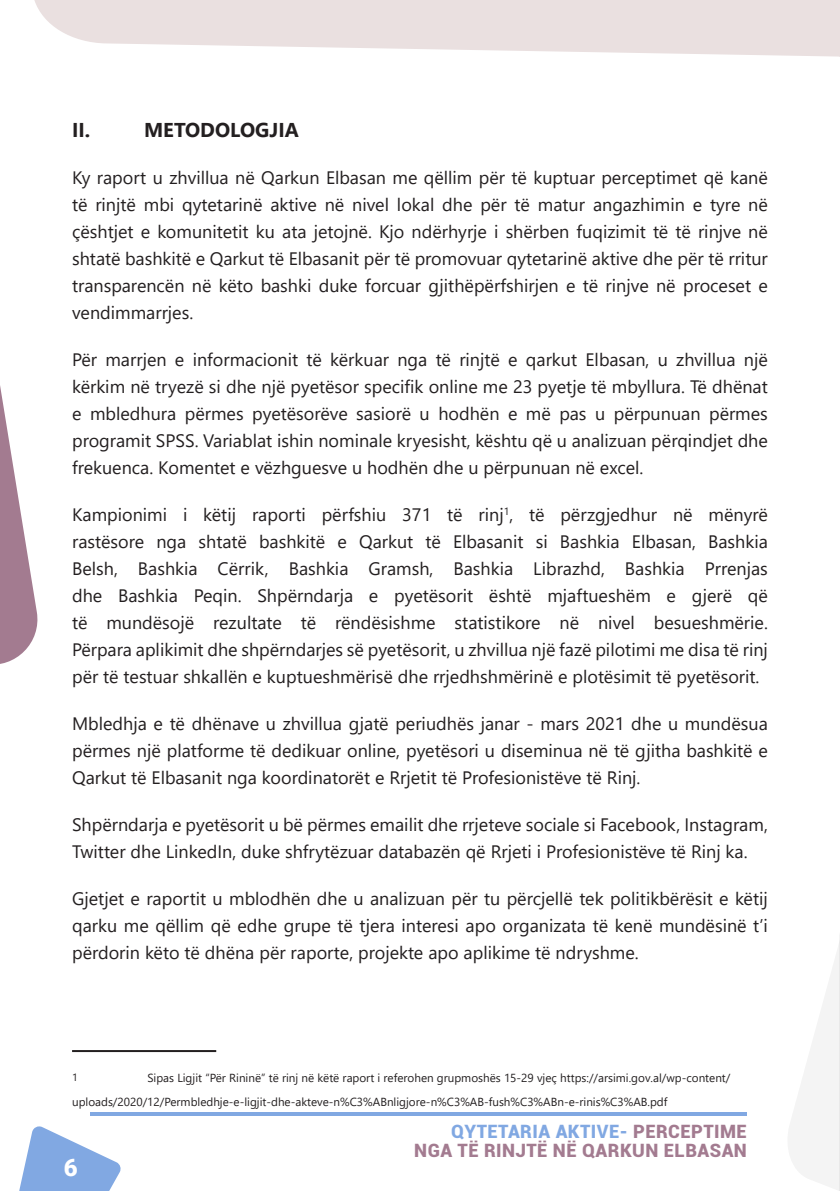
<style>
.page{position:relative;width:840px;height:1191px;background:#fff}
.page>*{position:absolute;margin:0;border:0;box-sizing:border-box;transform-origin:0 0}
.t1{font:900 24px "Roboto";color:#fff}
.t2{font:700 20px "Segoe UI";color:#231f20}
.t3{font:900 18.4px/18.4px "Roboto";letter-spacing:.025em;color:#a37b90;text-align:right}
.t4{font:18px/27px "Segoe UI";color:#231f20;text-align:justify}
.t5{font:11.6px/24px "Segoe UI";color:#231f20}
.t6{font:10.4px "Segoe UI";color:#231f20}
.s1{color:#81a8e2}
</style>
<div class="page">
<svg style="left:0;top:385px;width:38px;height:279px"></svg>
<svg style="left:19px;top:1126px;width:102px;height:65px"></svg>
<svg style="left:34px;top:0;width:805px;height:57px;fill:#eae0e0"></svg>
<hr style="left:90px;top:1112px;width:656px;height:4px;background:#81a8e2">
<svg style="left:839px;top:0;width:1px;height:57px"></svg>
<svg style="left:788px;top:935px;width:52px;height:256px"></svg>
<hr style="left:72px;top:1050px;width:144px;height:2px;background:#231f20">
<p class="t2" style="left:72px;top:111px;width:20px">II.</p>
<p class="t2" style="left:144px;top:111px;width:156px">METODOLOGJIA</p>
<p class="t4" style="left:72px;top:162px;width:697px">Ky raport u zhvillua në Qarkun Elbasan me qëllim për të kuptuar perceptimet që kanë të rinjtë mbi qytetarinë aktive në nivel lokal dhe për të matur angazhimin e tyre në çështjet e komunitetit ku ata jetojnë. Kjo ndërhyrje i shërben fuqizimit të të rinjve në shtatë bashkitë e Qarkut të Elbasanit për të promovuar qytetarinë aktive dhe për të rritur transparencën në këto bashki duke forcuar gjithëpërfshirjen e të rinjve në proceset e vendimmarrjes.</p>
<p class="t4" style="left:72px;top:344px;width:697px">Për marrjen e informacionit të kërkuar nga të rinjtë e qarkut Elbasan, u zhvillua një kërkim në tryezë si dhe një pyetësor specifik online me 23 pyetje të mbyllura. Të dhënat e mbledhura përmes pyetësorëve sasiorë u hodhën e më pas u përpunuan përmes programit SPSS. Variablat ishin nominale kryesisht, kështu që u analizuan përqindjet dhe frekuenca. Komentet e vëzhguesve u hodhën dhe u përpunuan në excel.</p>
<p class="t4" style="left:72px;top:499px;width:697px">Kampionimi i këtij raporti përfshiu 371 të rinj<sup>1</sup>, të përzgjedhur në mënyrë rastësore nga shtatë bashkitë e Qarkut të Elbasanit si Bashkia Elbasan, Bashkia Belsh, Bashkia Cërrik, Bashkia Gramsh, Bashkia Librazhd, Bashkia Prrenjas dhe Bashkia Peqin. Shpërndarja e pyetësorit është mjaftueshëm e gjerë që të mundësojë rezultate të rëndësishme statistikore në nivel besueshmërie.<br>Përpara aplikimit dhe shpërndarjes së pyetësorit, u zhvillua një fazë pilotimi me disa të rinj për të testuar shkallën e kuptueshmërisë dhe rrjedhshmërinë e plotësimit të pyetësorit.</p>
<p class="t4" style="left:72px;top:708px;width:697px">Mbledhja e të dhënave u zhvillua gjatë periudhës janar - mars 2021 dhe u mundësua përmes një platforme të dedikuar online, pyetësori u diseminua në të gjitha bashkitë e Qarkut të Elbasanit nga koordinatorët e Rrjetit të Profesionistëve të Rinj.</p>
<p class="t4" style="left:72px;top:809px;width:697px">Shpërndarja e pyetësorit u bë përmes emailit dhe rrjeteve sociale si Facebook, Instagram,<br>Twitter dhe LinkedIn, duke shfrytëzuar databazën që Rrjeti i Profesionistëve të Rinj ka.</p>
<p class="t4" style="left:72px;top:883px;width:697px">Gjetjet e raportit u mblodhën dhe u analizuan për tu përcjellë tek politikbërësit e këtij qarku me qëllim që edhe grupe të tjera interesi apo organizata të kenë mundësinë t’i përdorin këto të dhëna për raporte, projekte apo aplikime të ndryshme.</p>
<p class="t5" style="left:72px;top:1064px;width:659px;text-indent:75px">Sipas Ligjit “Për Rininë” të rinj në këtë raport i referohen grupmoshës 15-29 vjeç https://arsimi.gov.al/wp-content/ uploads/2020/12/Permbledhje-e-ligjit-dhe-akteve-n%C3%ABnligjore-n%C3%AB-fush%C3%ABn-e-rinis%C3%AB.pdf</p>
<p class="t6" style="left:72px;top:1067px;width:7px">1</p>
<h1 class="t1" style="left:64px;top:1150px;width:15px">6</h1>
<p class="t3" style="left:414px;top:1121px;width:334px"><span class="s1">QYTETARIA AKTIVE-</span> PERCEPTIME<br>NGA TË RINJTË NË QARKUN ELBASAN</p>
</div>
